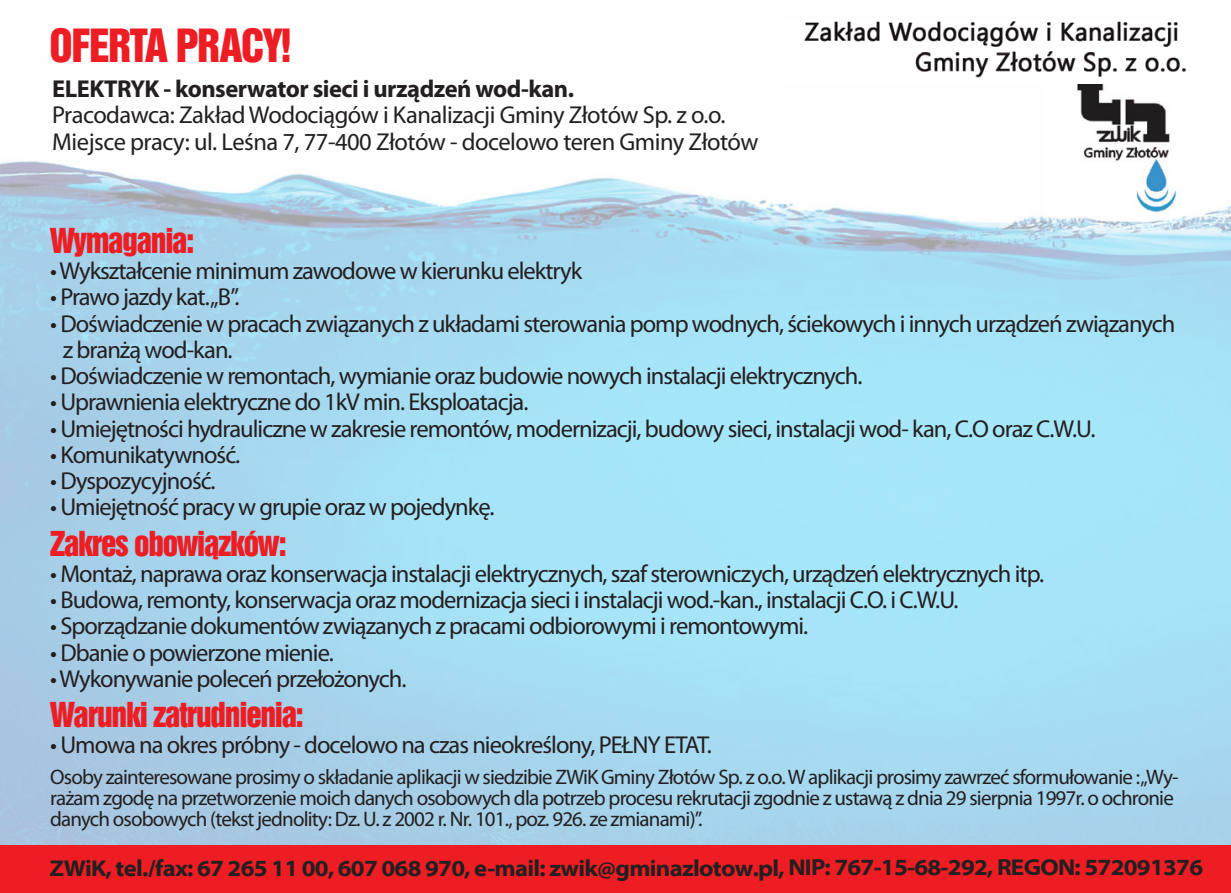
<style>
.page{position:relative;width:1231px;height:893px;background:#fff}
.page>*{position:absolute;margin:0;border:0;box-sizing:border-box;transform-origin:0 0}
.t1{font:42px "Swis 921 EU Normal";letter-spacing:-.03em;color:#ee1d23}
.t2{font:31.5px "Swis 921 EU Normal";letter-spacing:-.04em;color:#ee1d23}
.t3{font:24.5px/26.2px "Myriad Pro";letter-spacing:-.04em;color:#231f20}
.t4{font:24.5px/26.2px "Myriad Pro";letter-spacing:-.02em;color:#231f20}
.t5{font:700 24.5px "Myriad Pro";letter-spacing:-.02em;color:#231f20}
.t6{font:700 semi-expanded 23.1px "Myriad Pro";letter-spacing:-.03em;color:#231f20}
.t7{font:21px/21px "Myriad Pro";letter-spacing:-.04em;color:#231f20}
</style>
<div class="page">
<img style="left:1074px;top:84px;width:105px;height:131px">
<div style="left:0;top:845px;width:1230px;height:48px;background:#ee1d23"></div>
<img style="left:804px;top:21px;width:383px;height:57px">
<h1 class="t1" style="left:50px;top:18px;width:243px">OFERTA PRACY!</h1>
<p class="t5" style="left:52px;top:73px;width:523px">ELEKTRYK - konserwator sieci i urządzeń wod-kan.</p>
<p class="t4" style="left:52px;top:102px;width:707px">Pracodawca: Zakład Wodociągów i Kanalizacji Gminy Złotów Sp. z o.o.<br>Miejsce pracy: ul. Leśna 7, 77-400 Złotów - docelowo teren Gminy Złotów</p>
<p class="t2" style="left:50px;top:220px;width:145px">Wymagania:</p>
<p class="t3" style="left:50px;top:257px;width:533px">• Wykształcenie minimum zawodowe w kierunku elektryk</p>
<p class="t3" style="left:50px;top:284px;width:191px">• Prawo jazdy kat. „B”.</p>
<p class="t3" style="left:63px;top:310px;width:1113px;text-indent:-13px">• Doświadczenie w pracach związanych z układami sterowania pomp wodnych, ściekowych i innych urządzeń związanych z branżą wod-kan.</p>
<p class="t3" style="left:50px;top:362px;width:813px">• Doświadczenie w remontach, wymianie oraz budowie nowych instalacji elektrycznych.</p>
<p class="t3" style="left:50px;top:389px;width:480px">• Uprawnienia elektryczne do 1kV min. Eksploatacja.</p>
<p class="t3" style="left:50px;top:415px;width:1046px">• Umiejętności hydrauliczne w zakresie remontów, modernizacji, budowy sieci, instalacji wod- kan, C.O oraz C.W.U.</p>
<p class="t3" style="left:50px;top:441px;width:191px">• Komunikatywność.</p>
<p class="t3" style="left:50px;top:467px;width:167px">• Dyspozycyjność.</p>
<p class="t3" style="left:50px;top:493px;width:445px">• Umiejętność pracy w grupie oraz w pojedynkę.</p>
<p class="t2" style="left:50px;top:523px;width:238px">Zakres obowiązków:</p>
<p class="t3" style="left:50px;top:560px;width:995px">• Montaż, naprawa oraz konserwacja instalacji elektrycznych, szaf sterowniczych, urządzeń elektrycznych itp.</p>
<p class="t3" style="left:50px;top:586px;width:909px">• Budowa, remonty, konserwacja oraz modernizacja sieci i instalacji wod.-kan., instalacji C.O. i C.W.U.</p>
<p class="t3" style="left:50px;top:613px;width:759px">• Sporządzanie dokumentów związanych z pracami odbiorowymi i remontowymi.</p>
<p class="t3" style="left:50px;top:639px;width:285px">• Dbanie o powierzone mienie.</p>
<p class="t3" style="left:50px;top:665px;width:357px">• Wykonywanie poleceń przełożonych.</p>
<p class="t2" style="left:50px;top:694px;width:255px">Warunki zatrudnienia:</p>
<p class="t3" style="left:50px;top:732px;width:663px">• Umowa na okres próbny - docelowo na czas nieokreślony, PEŁNY ETAT.</p>
<p class="t7" style="left:50px;top:766px;width:1129px">Osoby zainteresowane prosimy o składanie aplikacji w siedzibie ZWiK Gminy Złotów Sp. z o.o. W aplikacji prosimy zawrzeć sformułowanie : „Wy&shy;rażam zgodę na przetworzenie moich danych osobowych dla potrzeb procesu rekrutacji zgodnie z ustawą z dnia 29 sierpnia 1997r. o ochronie danych osobowych (tekst jednolity: Dz. U. z 2002 r. Nr. 101., poz. 926. ze zmianami)”.</p>
<p class="t6" style="left:50px;top:855px;width:1154px">ZWiK, tel./fax: 67 265 11 00, 607 068 970, e-mail: zwik@gminazlotow.pl, NIP: 767-15-68-292, REGON: 572091376</p>
</div>
